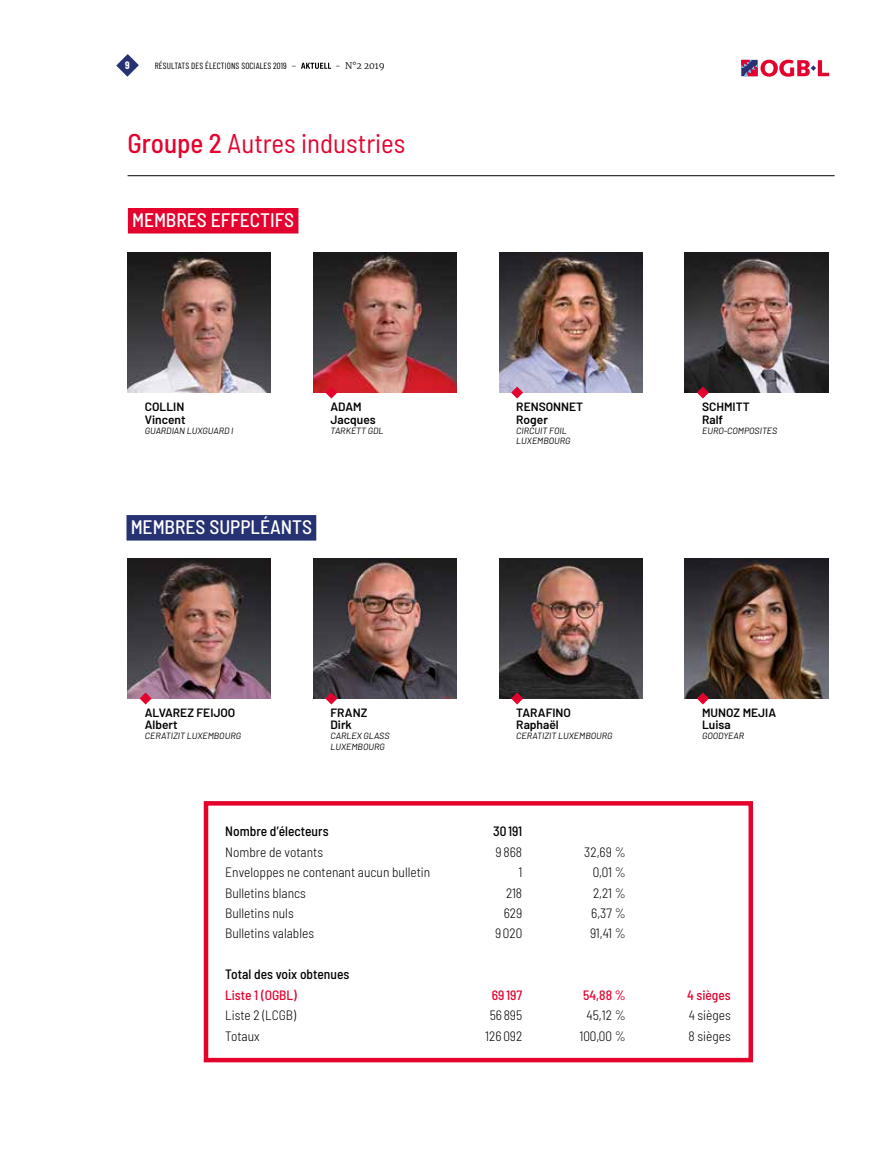
<style>
.page{position:relative;width:893px;height:1149px;background:#fff}
.page>*{position:absolute;margin:0;border:0;box-sizing:border-box;transform-origin:0 0}
.t1{font:semi-condensed 27px "Barlow";color:#e4032e}
.t2{font:500 semi-condensed 19.5px "Barlow";color:#fff}
.t3{font:300 semi-condensed 13.5px "Barlow";color:#000}
.t4{font:500 semi-condensed 13.5px "Barlow";color:#000}
.t5{font:500 semi-condensed 13.5px "Barlow";color:#e4032e}
.t6{font:600 12px/12.6px "Barlow";color:#000}
.t7{font:700 10.5px "Barlow Condensed";color:#fff}
.t8{font:italic 9px/10.1px "Barlow";color:#000}
.t9{font:9px "Barlow Condensed";letter-spacing:.01em;color:#000}
.t10{font:300 9px "Merriweather";color:#000}
.s1{font-family:"Merriweather";font-weight:300}
.s2{font-weight:500}
</style>
<div class="page">
<hr style="left:128px;top:175px;width:707px;height:1px;background:#000">
<div style="left:204px;top:800px;width:549px;height:261px;border:4px solid #e4032b"></div>
<img style="left:685px;top:252px;width:143px;height:140px">
<svg style="left:697px;top:386px;width:12px;height:12px"></svg>
<img style="left:499px;top:252px;width:143px;height:140px">
<svg style="left:511px;top:386px;width:12px;height:12px"></svg>
<img style="left:685px;top:558px;width:143px;height:140px">
<svg style="left:697px;top:692px;width:12px;height:12px"></svg>
<img style="left:128px;top:252px;width:143px;height:140px">
<img style="left:313px;top:558px;width:144px;height:140px">
<svg style="left:325px;top:692px;width:12px;height:12px"></svg>
<img style="left:128px;top:558px;width:143px;height:140px">
<svg style="left:140px;top:692px;width:12px;height:12px"></svg>
<img style="left:313px;top:252px;width:144px;height:140px">
<svg style="left:325px;top:386px;width:12px;height:12px"></svg>
<div style="left:128px;top:208px;width:170px;height:25px;background:#e4032e"></div>
<div style="left:126px;top:515px;width:190px;height:25px;background:#263272"></div>
<img style="left:499px;top:558px;width:143px;height:140px">
<svg style="left:511px;top:692px;width:12px;height:12px"></svg>
<svg style="left:116px;top:54px;width:23px;height:23px"></svg>
<svg style="left:741px;top:60px;width:88px;height:17px"></svg>
<svg style="left:301px;top:63px;width:30px;height:6px"></svg>
<p class="t7" style="left:125px;top:58px;width:6px">9</p>
<p class="t9" style="left:155px;top:60px;width:143px">RÉSULTATS DES ÉLECTIONS SOCIALES 2019 <span class="s1">-</span></p>
<p class="t10" style="left:335px;top:59px;width:51px">- N°2 2019</p>
<h1 class="t1" style="left:128px;top:126px;width:279px"><span class="s2">Groupe 2</span> Autres industries</h1>
<h2 class="t2" style="left:132px;top:208px;width:164px">MEMBRES EFFECTIFS</h2>
<p class="t6" style="left:145px;top:400px;width:42px">COLLIN<br>Vincent</p>
<p class="t8" style="left:145px;top:425px;width:90px">GUARDIAN LUXGUARD I</p>
<p class="t6" style="left:331px;top:400px;width:47px">ADAM<br>Jacques</p>
<p class="t8" style="left:331px;top:425px;width:55px">TARKETT GDL</p>
<h2 class="t2" style="left:131px;top:515px;width:183px">MEMBRES SUPPLÉANTS</h2>
<p class="t6" style="left:145px;top:706px;width:92px">ALVAREZ FEIJOO<br>Albert</p>
<p class="t8" style="left:145px;top:730px;width:98px">CERATIZIT LUXEMBOURG</p>
<p class="t6" style="left:331px;top:706px;width:38px">FRANZ<br>Dirk</p>
<p class="t8" style="left:331px;top:730px;width:60px">CARLEX GLASS<br>LUXEMBOURG</p>
<p class="t6" style="left:516px;top:400px;width:68px">RENSONNET<br>Roger</p>
<p class="t8" style="left:516px;top:425px;width:56px">CIRCUIT FOIL<br>LUXEMBOURG</p>
<p class="t6" style="left:702px;top:400px;width:49px">SCHMITT<br>Ralf</p>
<p class="t8" style="left:702px;top:425px;width:77px">EURO-COMPOSITES</p>
<p class="t6" style="left:516px;top:706px;width:56px">TARAFINO<br>Raphaël</p>
<p class="t8" style="left:516px;top:730px;width:98px">CERATIZIT LUXEMBOURG</p>
<p class="t6" style="left:702px;top:706px;width:76px">MUNOZ MEJIA<br>Luisa</p>
<p class="t8" style="left:702px;top:730px;width:44px">GOODYEAR</p>
<p class="t4" style="left:225px;top:822px;width:105px">Nombre d’électeurs</p>
<p class="t4" style="left:493px;top:822px;width:31px">30 191</p>
<p class="t3" style="left:225px;top:843px;width:99px">Nombre de votants</p>
<p class="t3" style="left:496px;top:843px;width:28px">9 868</p>
<p class="t3" style="left:584px;top:843px;width:43px">32,69 %</p>
<p class="t3" style="left:225px;top:863px;width:207px">Enveloppes ne contenant aucun bulletin</p>
<p class="t3" style="left:518px;top:863px;width:5px">1</p>
<p class="t3" style="left:593px;top:863px;width:35px">0,01 %</p>
<p class="t3" style="left:225px;top:884px;width:82px">Bulletins blancs</p>
<p class="t3" style="left:506px;top:884px;width:18px">218</p>
<p class="t3" style="left:593px;top:884px;width:34px">2,21 %</p>
<p class="t3" style="left:225px;top:904px;width:70px">Bulletins nuls</p>
<p class="t3" style="left:504px;top:904px;width:20px">629</p>
<p class="t3" style="left:591px;top:904px;width:36px">6,37 %</p>
<p class="t3" style="left:225px;top:924px;width:90px">Bulletins valables</p>
<p class="t3" style="left:495px;top:924px;width:29px">9 020</p>
<p class="t3" style="left:590px;top:924px;width:37px">91,41 %</p>
<p class="t4" style="left:225px;top:965px;width:126px">Total des voix obtenues</p>
<p class="t5" style="left:225px;top:986px;width:73px">Liste 1 (OGBL)</p>
<p class="t5" style="left:492px;top:986px;width:32px">69 197</p>
<p class="t5" style="left:583px;top:986px;width:44px">54,88 %</p>
<p class="t5" style="left:687px;top:986px;width:45px">4 sièges</p>
<p class="t3" style="left:225px;top:1006px;width:72px">Liste 2 (LCGB)</p>
<p class="t3" style="left:490px;top:1006px;width:34px">56 895</p>
<p class="t3" style="left:587px;top:1006px;width:41px">45,12 %</p>
<p class="t3" style="left:689px;top:1006px;width:44px">4 sièges</p>
<p class="t3" style="left:225px;top:1027px;width:36px">Totaux</p>
<p class="t3" style="left:485px;top:1027px;width:38px">126 092</p>
<p class="t3" style="left:579px;top:1027px;width:48px">100,00 %</p>
<p class="t3" style="left:689px;top:1027px;width:44px">8 sièges</p>
</div>
